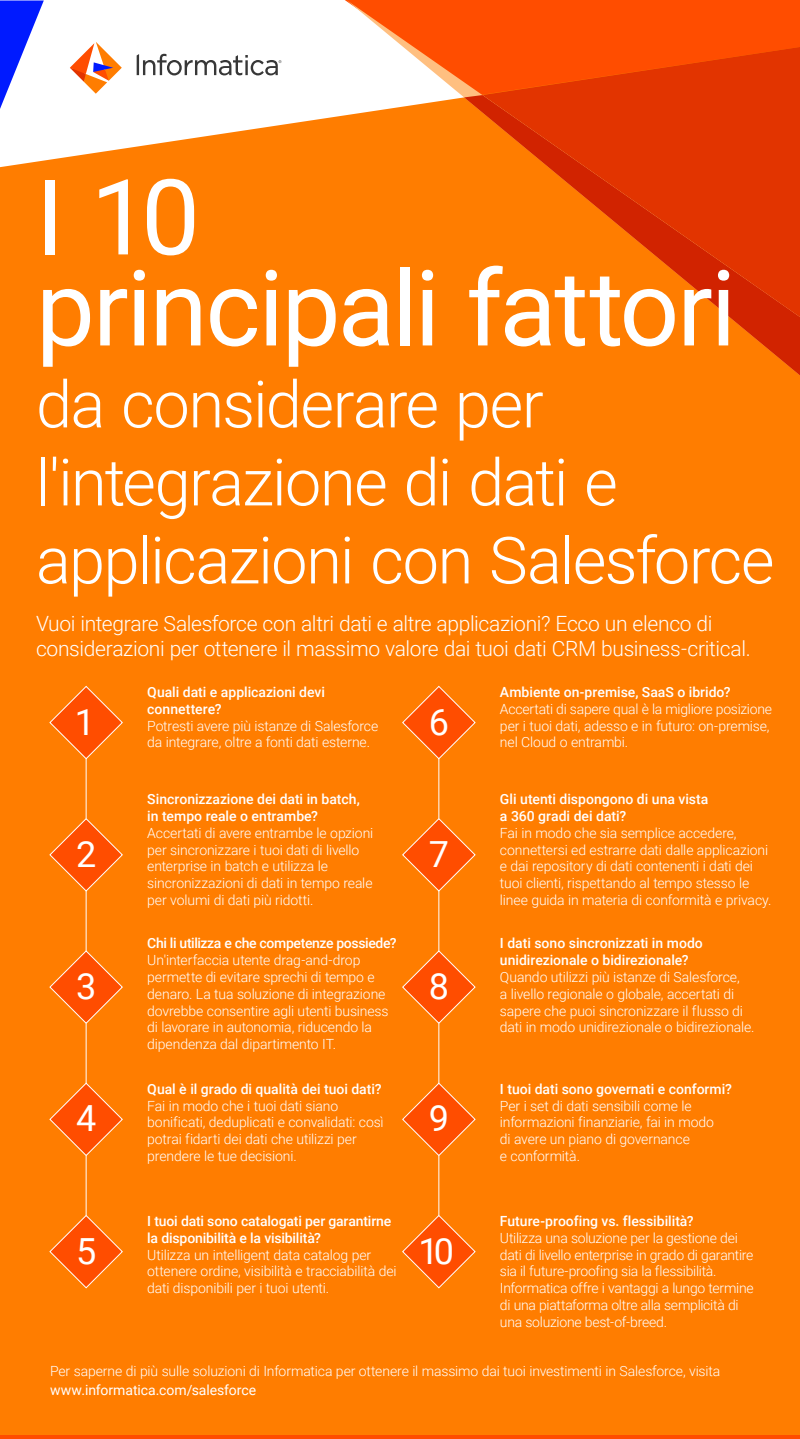
<style>
.page{position:relative;width:800px;height:1439px;background:#fff}
.page>*{position:absolute;margin:0;border:0;box-sizing:border-box;transform-origin:0 0}
.t1{font:105px/91px "Roboto";letter-spacing:-.02em;color:#fff}
.t2{font:300 65px/78px "Roboto";letter-spacing:-.025em;color:#fff}
.t3{font:36px "Roboto";color:#fff}
.t4{font:300 21px/25.2px "Roboto";letter-spacing:-.015em;color:#fff}
.t5{font:16.9px "Myriad Pro";color:#fff;scale:.27 1}
.t6{font:300 14px/16.8px "Roboto";letter-spacing:-.01em;color:#fff}
.t7{font:500 14px/16.8px "Roboto";letter-spacing:-.005em;color:#fff}
.t8{font:500 14px "Roboto";letter-spacing:-.025em;color:#fff}
.t9{font:14px "Roboto";letter-spacing:-.005em;color:#fff}
</style>
<div class="page">
<div style="left:0;top:257px;width:800px;height:1182px;background:#ff7d00"></div>
<svg style="left:0;top:0;width:44px;height:33px"></svg>
<svg style="left:0;top:33px;width:346px;height:224px;fill:#ff7d00"></svg>
<svg style="left:346px;top:0;width:454px;height:257px;background:#fb6d1d"></svg>
<svg style="left:464px;top:95px;width:336px;height:281px"></svg>
<svg style="left:402px;top:950px;width:74px;height:75px"></svg>
<svg style="left:49px;top:685px;width:74px;height:75px"></svg>
<svg style="left:49px;top:817px;width:74px;height:75px"></svg>
<svg style="left:49px;top:950px;width:74px;height:75px"></svg>
<svg style="left:49px;top:1082px;width:74px;height:75px"></svg>
<svg style="left:49px;top:1214px;width:74px;height:75px"></svg>
<svg style="left:402px;top:685px;width:74px;height:75px"></svg>
<svg style="left:402px;top:817px;width:74px;height:75px"></svg>
<svg style="left:402px;top:1082px;width:74px;height:75px"></svg>
<svg style="left:402px;top:1214px;width:74px;height:75px"></svg>
<hr style="left:86px;top:759px;width:1px;height:60px;background:#fff">
<hr style="left:86px;top:891px;width:1px;height:60px;background:#fff">
<hr style="left:86px;top:1023px;width:1px;height:60px;background:#fff">
<hr style="left:86px;top:1156px;width:1px;height:60px;background:#fff">
<hr style="left:438px;top:759px;width:1px;height:60px;background:#fff">
<hr style="left:438px;top:891px;width:1px;height:60px;background:#fff">
<hr style="left:438px;top:1023px;width:1px;height:60px;background:#fff">
<hr style="left:438px;top:1156px;width:1px;height:60px;background:#fff">
<hr style="left:0;top:1436px;width:800px;height:3px;background:#ff4d00">
<h1 class="t1" style="left:36px;top:168px;width:702px">I 10<br>principali fattori</h1>
<h2 class="t2" style="left:36px;top:363px;width:740px">da considerare per l'integrazione di dati e applicazioni con Salesforce</h2>
<h3 class="t4" style="left:36px;top:610px;width:716px">Vuoi integrare Salesforce con altri dati e altre applicazioni? Ecco un elenco di considerazioni per ottenere il massimo valore dai tuoi dati CRM business-critical.</h3>
<h3 class="t3" style="left:75px;top:697px;width:22px">1</h3>
<p class="t7" style="left:147px;top:683px;width:179px">Quali dati e applicazioni devi connettere?</p>
<p class="t6" style="left:147px;top:717px;width:233px">Potresti avere più istanze di Salesforce da integrare, oltre a fonti dati esterne.</p>
<h3 class="t3" style="left:429px;top:697px;width:22px">6</h3>
<p class="t7" style="left:500px;top:683px;width:232px">Ambiente on-premise, SaaS o ibrido?</p>
<p class="t6" style="left:500px;top:700px;width:274px">Accertati di sapere qual è la migliore posizione per i tuoi dati, adesso e in futuro: on-premise, nel Cloud o entrambi.</p>
<h3 class="t3" style="left:76px;top:829px;width:22px">2</h3>
<h3 class="t3" style="left:76px;top:961px;width:22px">3</h3>
<h3 class="t3" style="left:76px;top:1093px;width:22px">4</h3>
<p class="t7" style="left:147px;top:790px;width:214px">Sincronizzazione dei dati in batch, in tempo reale o entrambe?</p>
<p class="t6" style="left:147px;top:824px;width:228px">Accertati di avere entrambe le opzioni per sincronizzare i tuoi dati di livello enterprise in batch e utilizza le sincronizzazioni di dati in tempo reale per volumi di dati più ridotti.</p>
<p class="t8" style="left:147px;top:934px;width:251px">Chi li utilizza e che competenze possiede?</p>
<p class="t6" style="left:147px;top:951px;width:243px">Un'interfaccia utente drag-and-drop permette di evitare sprechi di tempo e denaro. La tua soluzione di integrazione dovrebbe consentire agli utenti business di lavorare in autonomia, riducendo la dipendenza dal dipartimento IT.</p>
<p class="t7" style="left:147px;top:1080px;width:236px">Qual è il grado di qualità dei tuoi dati?</p>
<p class="t6" style="left:147px;top:1097px;width:238px">Fai in modo che i tuoi dati siano bonificati, deduplicati e convalidati: così potrai fidarti dei dati che utilizzi per prendere le tue decisioni.</p>
<h3 class="t3" style="left:429px;top:829px;width:22px">7</h3>
<h3 class="t3" style="left:429px;top:961px;width:22px">8</h3>
<h3 class="t3" style="left:429px;top:1093px;width:22px">9</h3>
<p class="t7" style="left:500px;top:790px;width:210px">Gli utenti dispongono di una vista a 360 gradi dei dati?</p>
<p class="t6" style="left:500px;top:824px;width:273px">Fai in modo che sia semplice accedere, connettersi ed estrarre dati dalle applicazioni e dai repository di dati contenenti i dati dei tuoi clienti, rispettando al tempo stesso le linee guida in materia di conformità e privacy.</p>
<p class="t7" style="left:500px;top:935px;width:204px">I dati sono sincronizzati in modo unidirezionale o bidirezionale?</p>
<p class="t6" style="left:500px;top:968px;width:256px">Quando utilizzi più istanze di Salesforce,<br>a livello regionale o globale, accertati di sapere che puoi sincronizzare il flusso di dati in modo unidirezionale o bidirezionale.</p>
<p class="t7" style="left:500px;top:1080px;width:234px">I tuoi dati sono governati e conformi?</p>
<p class="t6" style="left:500px;top:1097px;width:216px">Per i set di dati sensibili come le informazioni finanziarie, fai in modo di avere un piano di governance<br>e conformità.</p>
<h3 class="t3" style="left:76px;top:1226px;width:22px">5</h3>
<p class="t7" style="left:147px;top:1212px;width:246px">I tuoi dati sono catalogati per garantirne la disponibilità e la visibilità?</p>
<p class="t6" style="left:147px;top:1246px;width:251px">Utilizza un intelligent data catalog per ottenere ordine, visibilità e tracciabilità dei dati disponibili per i tuoi utenti.</p>
<h3 class="t3" style="left:418px;top:1226px;width:37px">10</h3>
<p class="t7" style="left:500px;top:1212px;width:195px">Future-proofing vs. flessibilità?</p>
<p class="t6" style="left:500px;top:1229px;width:255px">Utilizza una soluzione per la gestione dei dati di livello enterprise in grado di garantire sia il future-proofing sia la flessibilità.<br>Informatica offre i vantaggi a lungo termine di una piattaforma oltre alla semplicità di una soluzione best-of-breed.</p>
<p class="t6" style="left:50px;top:1362px;width:672px">Per saperne di più sulle soluzioni di Informatica per ottenere il massimo dai tuoi investimenti in Salesforce, visita</p>
<p class="t9" style="left:50px;top:1380px;width:208px">www.informatica.com/salesforce</p>
<p class="t5" style="left:49px;top:1379px;width:834px">https://www.informatica.com/it/products/cloud-integration/connectivity/salesforce-connector.html#fbid=xroU8ZlmGCl</p>
</div>
